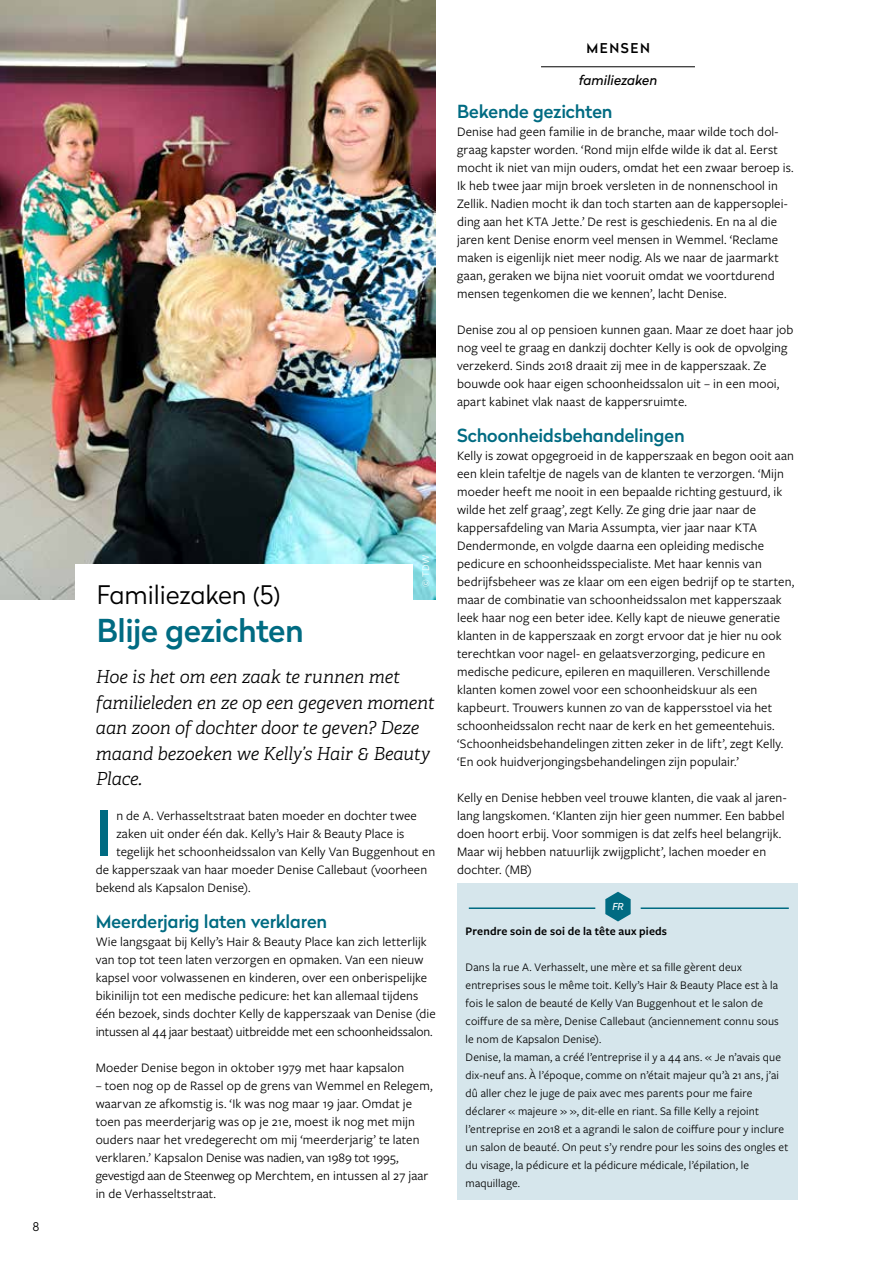
<style>
.page{position:relative;width:893px;height:1263px;background:#fff}
.page>*{position:absolute;margin:0;border:0;box-sizing:border-box;transform-origin:0 0}
.t1{font:500 62.55px "Radikal";color:#006b82}
.t2{font:500 31.5px "Radikal";letter-spacing:-.015em;color:#006b82}
.t3{font:300 25.5px "Radikal";color:#000}
.t4{font:italic 300 18px/25.5px "Adelle";letter-spacing:-.015em;color:#000}
.t5{font:500 18px "Radikal";letter-spacing:-.005em;color:#006b82}
.t6{font:13.5px/18px "Freight Sans Pro";letter-spacing:.01em;color:#000}
.t7{font:italic 13.5px "Radikal";color:#000}
.t8{font:500 13.5px "Radikal";letter-spacing:.12em;color:#000}
.t9{font:12px/18px "Freight Sans Pro";letter-spacing:.01em;color:#000}
.t10{font:600 12px "Freight Sans Pro";letter-spacing:.015em;color:#000}
.t11{font:300 12px "Radikal";color:#000}
.t12{font:10.5px "Freight Sans Pro";color:#fff}
.t13{font:italic 9.6px "Radikal";color:#fff}
</style>
<div class="page">
<hr style="left:541px;top:66px;width:154px;height:1px;background:#000">
<img style="left:0;top:0;width:435px;height:600px">
<div style="left:75px;top:564px;width:338px;height:169px;background:#fff"></div>
<div style="left:457px;top:883px;width:340px;height:316px;background:#d6e6ec"></div>
<hr style="left:469px;top:907px;width:126px;height:2px;background:#006b82">
<hr style="left:641px;top:907px;width:148px;height:2px;background:#006b82">
<svg style="left:605px;top:892px;width:26px;height:29px"></svg>
<p class="t11" style="left:33px;top:1218px;width:8px">8</p>
<p class="t12" style="left:419px;top:587px;width:33px;rotate:-90deg">© TDW</p>
<h3 class="t3" style="left:97px;top:577px;width:185px">Familiezaken (5)</h3>
<h2 class="t2" style="left:97px;top:608px;width:208px">Blije gezichten</h2>
<h3 class="t4" style="left:96px;top:664px;width:340px">Hoe is het om een zaak te runnen met familieleden en ze op een gegeven moment aan zoon of dochter door te geven? Deze maand bezoeken we Kelly’s Hair &amp; Beauty<br>Place.</h3>
<h1 class="t1" style="left:96px;top:788px;width:19px">I</h1>
<p class="t6" style="left:116px;top:806px;width:302px">n de A. Verhasseltstraat baten moeder en dochter twee</p>
<p class="t6" style="left:116px;top:824px;width:290px">zaken uit onder één dak. Kelly’s Hair &amp; Beauty Place is</p>
<p class="t6" style="left:116px;top:842px;width:321px">tegelijk het schoonheidssalon van Kelly Van Buggenhout en</p>
<p class="t6" style="left:96px;top:860px;width:333px">de kapperszaak van haar moeder Denise Callebaut (voorheen</p>
<p class="t6" style="left:96px;top:878px;width:156px">bekend als Kapsalon Denise).</p>
<h3 class="t5" style="left:96px;top:908px;width:233px">Meerderjarig laten verklaren</h3>
<p class="t6" style="left:96px;top:932px;width:342px">Wie langsgaat bij Kelly’s Hair &amp; Beauty Place kan zich letterlijk van top tot teen laten verzorgen en opmaken. Van een nieuw kapsel voor volwassenen en kinderen, over een onberispelijke bikinilijn tot een medische pedicure: het kan allemaal tijdens één bezoek, sinds dochter Kelly de kapperszaak van Denise (die intussen al 44 jaar bestaat) uitbreidde met een schoonheidssalon.</p>
<p class="t6" style="left:96px;top:1058px;width:310px">Moeder Denise begon in oktober 1979 met haar kapsalon</p>
<p class="t6" style="left:96px;top:1076px;width:338px">– toen nog op de Rassel op de grens van Wemmel en Relegem, waarvan ze afkomstig is. ‘Ik was nog maar 19 jaar. Omdat je toen pas meerderjarig was op je 21e, moest ik nog met mijn ouders naar het vredegerecht om mij ‘meerderjarig’ te laten verklaren.’ Kapsalon Denise was nadien, van 1989 tot 1995, gevestigd aan de Steenweg op Merchtem, en intussen al 27 jaar in de Verhasseltstraat.</p>
<p class="t8" style="left:586px;top:38px;width:65px">MENSEN</p>
<p class="t7" style="left:579px;top:71px;width:80px">familiezaken</p>
<h3 class="t5" style="left:457px;top:98px;width:157px">Bekende gezichten</h3>
<p class="t6" style="left:457px;top:122px;width:338px">Denise had geen familie in de branche, maar wilde toch dol&shy;graag kapster worden. ‘Rond mijn elfde wilde ik dat al. Eerst mocht ik niet van mijn ouders, omdat het een zwaar beroep is.<br>Ik heb twee jaar mijn broek versleten in de nonnenschool in Zellik. Nadien mocht ik dan toch starten aan de kappersoplei&shy;ding aan het KTA Jette.’ De rest is geschiedenis. En na al die jaren kent Denise enorm veel mensen in Wemmel. ‘Reclame maken is eigenlijk niet meer nodig. Als we naar de jaarmarkt gaan, geraken we bijna niet vooruit omdat we voortdurend mensen tegenkomen die we kennen’, lacht Denise.</p>
<p class="t6" style="left:457px;top:320px;width:338px">Denise zou al op pensioen kunnen gaan. Maar ze doet haar job nog veel te graag en dankzij dochter Kelly is ook de opvolging verzekerd. Sinds 2018 draait zij mee in de kapperszaak. Ze bouwde ook haar eigen schoonheidssalon uit – in een mooi, apart kabinet vlak naast de kappersruimte.</p>
<h3 class="t5" style="left:457px;top:422px;width:229px">Schoonheidsbehandelingen</h3>
<p class="t6" style="left:457px;top:446px;width:339px">Kelly is zowat opgegroeid in de kapperszaak en begon ooit aan een klein tafeltje de nagels van de klanten te verzorgen. ‘Mijn moeder heeft me nooit in een bepaalde richting gestuurd, ik wilde het zelf graag’, zegt Kelly. Ze ging drie jaar naar de kappersafdeling van Maria Assumpta, vier jaar naar KTA Dendermonde, en volgde daarna een opleiding medische pedicure en schoonheidsspecialiste. Met haar kennis van bedrijfsbeheer was ze klaar om een eigen bedrijf op te starten, maar de combinatie van schoonheidssalon met kapperszaak leek haar nog een beter idee. Kelly kapt de nieuwe generatie klanten in de kapperszaak en zorgt ervoor dat je hier nu ook terechtkan voor nagel- en gelaatsverzorging, pedicure en medische pedicure, epileren en maquilleren. Verschillende klanten komen zowel voor een schoonheidskuur als een kapbeurt. Trouwers kunnen zo van de kappersstoel via het schoonheidssalon recht naar de kerk en het gemeentehuis. ‘Schoonheidsbehandelingen zitten zeker in de lift’, zegt Kelly. ‘En ook huidverjongingsbehandelingen zijn populair.’</p>
<p class="t6" style="left:457px;top:788px;width:331px">Kelly en Denise hebben veel trouwe klanten, die vaak al jaren&shy;lang langskomen. ‘Klanten zijn hier geen nummer. Een babbel doen hoort erbij. Voor sommigen is dat zelfs heel belangrijk.<br>Maar wij hebben natuurlijk zwijgplicht’, lachen moeder en dochter. (MB)</p>
<p class="t13" style="left:612px;top:900px;width:13px">FR</p>
<p class="t10" style="left:466px;top:923px;width:203px">Prendre soin de soi de la tête aux pieds</p>
<p class="t9" style="left:466px;top:958px;width:324px">Dans la rue A. Verhasselt, une mère et sa fille gèrent deux entreprises sous le même toit. Kelly’s Hair &amp; Beauty Place est à la fois le salon de beauté de Kelly Van Buggenhout et le salon de coiffure de sa mère, Denise Callebaut (anciennement connu sous le nom de Kapsalon Denise).<br>Denise, la maman, a créé l’entreprise il y a 44 ans. « Je n’avais que dix-neuf ans. À l’époque, comme on n’était majeur qu’à 21 ans, j’ai dû aller chez le juge de paix avec mes parents pour me faire déclarer « majeure » », dit-elle en riant. Sa fille Kelly a rejoint l’entreprise en 2018 et a agrandi le salon de coiffure pour y inclure un salon de beauté. On peut s’y rendre pour les soins des ongles et du visage, la pédicure et la pédicure médicale, l’épilation, le maquillage.</p>
</div>
